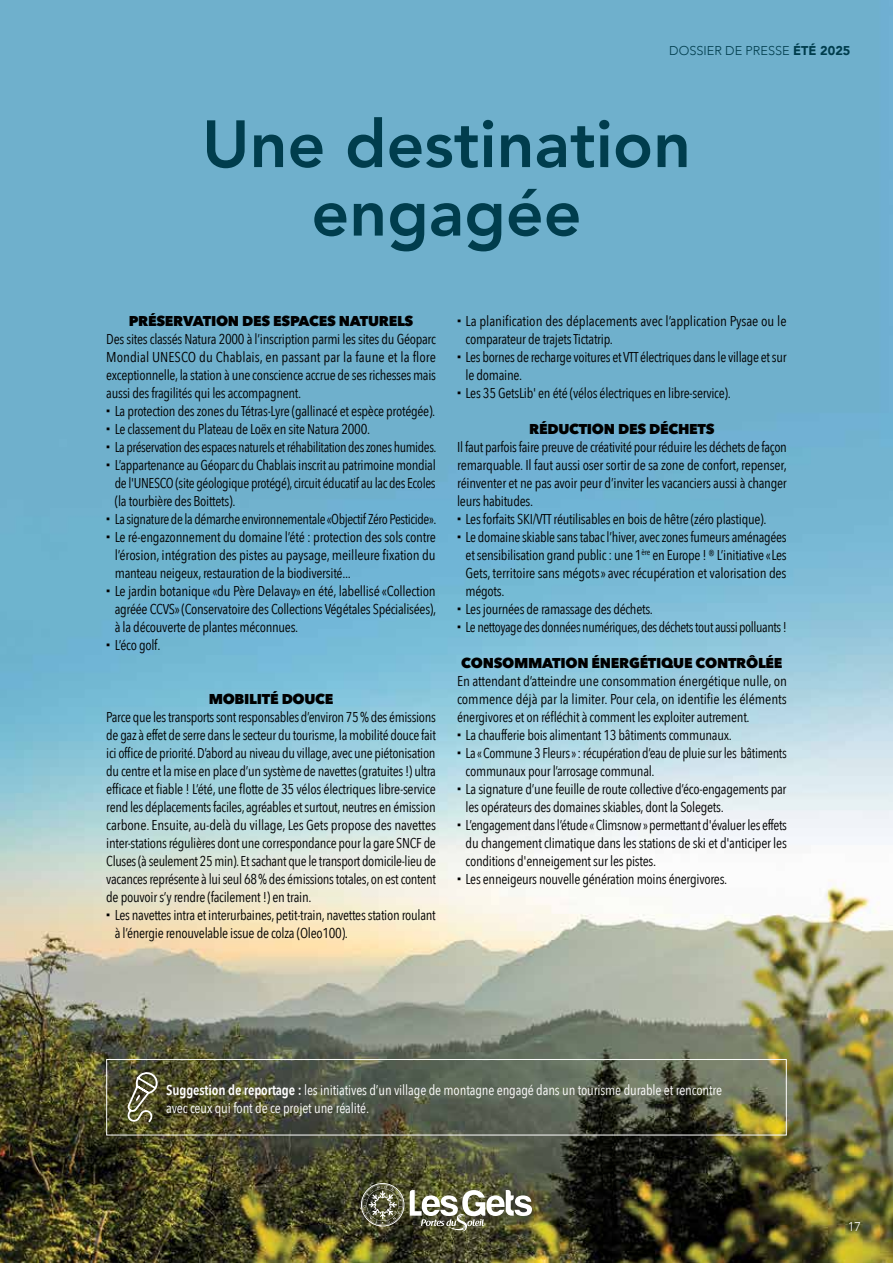
<style>
.page{position:relative;width:893px;height:1263px;background:#fff}
.page>*{position:absolute;margin:0;border:0;box-sizing:border-box;transform-origin:0 0}
.t1{font:800 66px/68.6px "Avenir";color:#003d4d;text-align:center}
.t2{font:14.25px/18px "Avenir Next Condensed";letter-spacing:-.02em;color:#000}
.t3{font:14.25px/18px "Avenir Next Condensed";letter-spacing:-.01em;color:#fff}
.t4{font:800 14.25px "Avenir Next";letter-spacing:-.02em;color:#000}
.t5{font:14.25px "Avenir Next Condensed";color:#000}
.t6{font:300 12.75px "Avenir";color:#003d4d}
.t7{font:300 12.75px "Avenir";color:#fff}
.s1{font-weight:900}
.s2{font-weight:600}
</style>
<div class="page">
<img style="left:0;top:0;width:893px;height:1263px">
<svg style="left:410px;top:1190px;width:122px;height:41px"></svg>
<svg style="left:361px;top:1183px;width:43px;height:43px;background:#6b6b55"></svg>
<div style="left:106px;top:1059px;width:681px;height:76px;border:1px solid #fff"></div>
<svg style="left:128px;top:1072px;width:33px;height:52px;background:#706e51"></svg>
<svg style="left:107px;top:409px;width:17px;height:8px"></svg>
<svg style="left:107px;top:427px;width:17px;height:8px"></svg>
<svg style="left:107px;top:445px;width:17px;height:8px"></svg>
<svg style="left:107px;top:463px;width:17px;height:8px"></svg>
<svg style="left:107px;top:517px;width:17px;height:8px"></svg>
<svg style="left:107px;top:535px;width:18px;height:8px"></svg>
<svg style="left:107px;top:589px;width:18px;height:8px"></svg>
<svg style="left:107px;top:643px;width:17px;height:8px"></svg>
<svg style="left:107px;top:913px;width:17px;height:8px"></svg>
<svg style="left:458px;top:319px;width:18px;height:8px"></svg>
<svg style="left:458px;top:355px;width:17px;height:8px"></svg>
<svg style="left:458px;top:391px;width:17px;height:8px"></svg>
<svg style="left:458px;top:517px;width:17px;height:8px"></svg>
<svg style="left:458px;top:535px;width:17px;height:8px"></svg>
<svg style="left:458px;top:607px;width:17px;height:8px"></svg>
<svg style="left:458px;top:625px;width:17px;height:8px"></svg>
<svg style="left:458px;top:733px;width:17px;height:8px"></svg>
<svg style="left:458px;top:751px;width:17px;height:8px"></svg>
<svg style="left:458px;top:787px;width:17px;height:8px"></svg>
<svg style="left:458px;top:823px;width:17px;height:8px"></svg>
<svg style="left:458px;top:877px;width:17px;height:8px"></svg>
<p class="t6" style="left:669px;top:44px;width:183px">DOSSIER DE PRESSE <span class="s1">ÉTÉ 2025</span></p>
<h1 class="t1" style="left:202px;top:111px;width:490px">Une destination engagée</h1>
<p class="t4" style="left:129px;top:313px;width:286px">PRÉSERVATION DES ESPACES NATURELS</p>
<p class="t2" style="left:106px;top:330px;width:331px">Des sites classés Natura 2000 à l’inscription parmi les sites du Géoparc</p>
<p class="t5" style="left:106px;top:344px;width:331px">Mondial UNESCO du Chablais, en passant par la faune et la flore</p>
<p class="t2" style="left:106px;top:366px;width:331px">exceptionnelle, la station à une conscience accrue de ses richesses mais</p>
<p class="t2" style="left:106px;top:384px;width:196px">aussi des fragilités qui les accompagnent.</p>
<p class="t2" style="left:115px;top:402px;width:322px">La protection des zones du Tétras-Lyre (gallinacé et espèce protégée).</p>
<p class="t2" style="left:115px;top:420px;width:257px">Le classement du Plateau de Loëx en site Natura 2000.</p>
<p class="t2" style="left:115px;top:438px;width:323px">La préservation des espaces naturels et réhabilitation des zones humides.</p>
<p class="t2" style="left:115px;top:456px;width:322px">L’appartenance au Géoparc du Chablais inscrit au patrimoine mondial</p>
<p class="t2" style="left:115px;top:473px;width:322px">de l'UNESCO (site géologique protégé), circuit éducatif au lac des Ecoles</p>
<p class="t2" style="left:115px;top:492px;width:122px">(la tourbière des Boittets).</p>
<p class="t2" style="left:115px;top:510px;width:323px">La signature de la démarche environnementale «Objectif Zéro Pesticide».</p>
<p class="t2" style="left:115px;top:527px;width:323px">Le ré-engazonnement du domaine l’été : protection des sols contre</p>
<p class="t2" style="left:115px;top:545px;width:322px">l’érosion, intégration des pistes au paysage, meilleure fixation du</p>
<p class="t2" style="left:115px;top:564px;width:238px">manteau neigeux, restauration de la biodiversité...</p>
<p class="t2" style="left:115px;top:582px;width:322px">Le jardin botanique «du Père Delavay» en été, labellisé «Collection</p>
<p class="t2" style="left:115px;top:600px;width:323px">agréée CCVS» (Conservatoire des Collections Végétales Spécialisées),</p>
<p class="t2" style="left:115px;top:618px;width:185px">à la découverte de plantes méconnues.</p>
<p class="t2" style="left:115px;top:636px;width:47px">L’éco golf.</p>
<p class="t4" style="left:209px;top:691px;width:126px">MOBILITÉ DOUCE</p>
<p class="t2" style="left:106px;top:708px;width:331px">Parce que les transports sont responsables d’environ 75 % des émissions</p>
<p class="t2" style="left:106px;top:726px;width:331px">de gaz à effet de serre dans le secteur du tourisme, la mobilité douce fait</p>
<p class="t2" style="left:106px;top:743px;width:331px">ici office de priorité. D’abord au niveau du village, avec une piétonisation</p>
<p class="t2" style="left:106px;top:761px;width:331px">du centre et la mise en place d’un système de navettes (gratuites !) ultra</p>
<p class="t2" style="left:106px;top:779px;width:331px">efficace et fiable ! L’été, une flotte de 35 vélos électriques libre-service</p>
<p class="t2" style="left:106px;top:798px;width:331px">rend les déplacements faciles, agréables et surtout, neutres en émission</p>
<p class="t2" style="left:106px;top:816px;width:331px">carbone. Ensuite, au-delà du village, Les Gets propose des navettes</p>
<p class="t2" style="left:106px;top:833px;width:331px">inter-stations régulières dont une correspondance pour la gare SNCF de</p>
<p class="t2" style="left:106px;top:852px;width:331px">Cluses (à seulement 25 min). Et sachant que le transport domicile-lieu de</p>
<p class="t2" style="left:106px;top:870px;width:331px">vacances représente à lui seul 68 % des émissions totales, on est content</p>
<p class="t2" style="left:106px;top:887px;width:207px">de pouvoir s’y rendre (facilement !) en train.</p>
<p class="t2" style="left:115px;top:906px;width:323px">Les navettes intra et interurbaines, petit-train, navettes station roulant</p>
<p class="t2" style="left:115px;top:924px;width:235px">à l’énergie renouvelable issue de colza (Oleo100).</p>
<p class="t2" style="left:466px;top:312px;width:323px">La planification des déplacements avec l’application Pysae ou le comparateur de trajets Tictatrip.<br>Les bornes de recharge voitures et VTT électriques dans le village et sur le domaine.<br>Les 35 GetsLib' en été (vélos électriques en libre-service).</p>
<p class="t4" style="left:529px;top:421px;width:187px">RÉDUCTION DES DÉCHETS</p>
<p class="t2" style="left:457px;top:438px;width:331px">Il faut parfois faire preuve de créativité pour réduire les déchets de façon</p>
<p class="t2" style="left:457px;top:456px;width:331px">remarquable. Il faut aussi oser sortir de sa zone de confort, repenser,</p>
<p class="t2" style="left:457px;top:474px;width:331px">réinventer et ne pas avoir peur d’inviter les vacanciers aussi à changer</p>
<p class="t2" style="left:457px;top:492px;width:78px">leurs habitudes.</p>
<p class="t2" style="left:466px;top:510px;width:302px">Les forfaits SKI/VTT réutilisables en bois de hêtre (zéro plastique).</p>
<p class="t2" style="left:466px;top:528px;width:322px">Le domaine skiable sans tabac l’hiver, avec zones fumeurs aménagées</p>
<p class="t2" style="left:466px;top:545px;width:323px">et sensibilisation grand public : une 1<sup>ère</sup> en Europe ! ® L’initiative « Les</p>
<p class="t2" style="left:466px;top:564px;width:322px">Gets, territoire sans mégots » avec récupération et valorisation des</p>
<p class="t2" style="left:466px;top:582px;width:40px">mégots.</p>
<p class="t2" style="left:466px;top:600px;width:189px">Les journées de ramassage des déchets.</p>
<p class="t2" style="left:466px;top:617px;width:323px">Le nettoyage des données numériques, des déchets tout aussi polluants !</p>
<p class="t4" style="left:461px;top:655px;width:323px">CONSOMMATION ÉNERGÉTIQUE CONTRÔLÉE</p>
<p class="t2" style="left:457px;top:672px;width:331px">En attendant d’atteindre une consommation énergétique nulle, on</p>
<p class="t2" style="left:457px;top:689px;width:331px">commence déjà par la limiter. Pour cela, on identifie les éléments</p>
<p class="t2" style="left:457px;top:707px;width:294px">énergivores et on réfléchit à comment les exploiter autrement.</p>
<p class="t2" style="left:466px;top:725px;width:268px">La chaufferie bois alimentant 13 bâtiments communaux.</p>
<p class="t2" style="left:466px;top:743px;width:323px">La « Commune 3 Fleurs » : récupération d’eau de pluie sur les bâtiments</p>
<p class="t2" style="left:466px;top:762px;width:191px">communaux pour l’arrosage communal.</p>
<p class="t2" style="left:466px;top:780px;width:322px">La signature d’une feuille de route collective d’éco-engagements par</p>
<p class="t2" style="left:466px;top:798px;width:260px">les opérateurs des domaines skiables, dont la Solegets.</p>
<p class="t2" style="left:466px;top:816px;width:323px">L’engagement dans l’étude « Climsnow » permettant d'évaluer les effets</p>
<p class="t2" style="left:466px;top:834px;width:323px">du changement climatique dans les stations de ski et d'anticiper les</p>
<p class="t2" style="left:466px;top:852px;width:192px">conditions d'enneigement sur les pistes.</p>
<p class="t2" style="left:466px;top:870px;width:263px">Les enneigeurs nouvelle génération moins énergivores.</p>
<p class="t3" style="left:166px;top:1082px;width:558px"><span class="s2">Suggestion de reportage :</span> les initiatives d’un village de montagne engagé dans un tourisme durable et rencontre avec ceux qui font de ce projet une réalité.</p>
<p class="t7" style="left:848px;top:1220px;width:15px">17</p>
</div>
